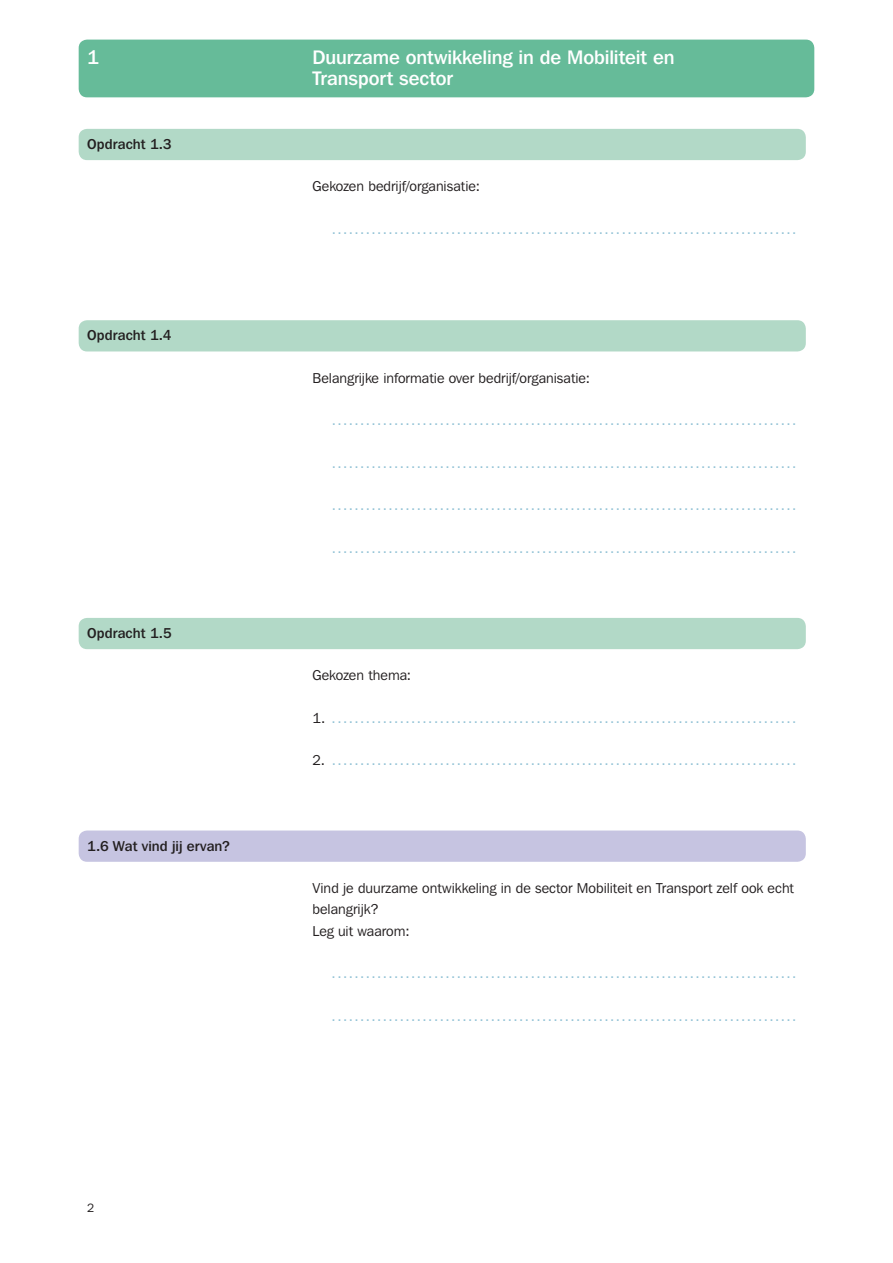
<style>
.page{position:relative;width:893px;height:1263px;background:#fff}
.page>*{position:absolute;margin:0;border:0;box-sizing:border-box;transform-origin:0 0}
.t1{font:500 19.5px/21.3px "Franklin Gothic IT Cby BT";letter-spacing:-.005em;color:#fff}
.t2{font:14.25px "Franklin Gothic IT Cby BT";color:#95c4d7}
.t3{font:14.25px/21.3px "Franklin Gothic IT Cby BT";color:#231f20}
.t4{font:500 14.25px "Franklin Gothic IT Cby BT";letter-spacing:.005em;color:#231f20}
.t5{font:12px "Franklin Gothic IT Cby BT";color:#231f20}
.s1{color:#231f20}
</style>
<div class="page">
<div style="left:79px;top:40px;width:735px;height:57px;background:#6b9;border-radius:9px"></div>
<div style="left:79px;top:129px;width:727px;height:31px;background:#b2d9c7;border-radius:9px"></div>
<div style="left:79px;top:320px;width:727px;height:31px;background:#b2d9c7;border-radius:9px"></div>
<div style="left:79px;top:618px;width:727px;height:31px;background:#b2d9c7;border-radius:9px"></div>
<div style="left:79px;top:830px;width:727px;height:32px;background:#c6c4e1;border-radius:9px"></div>
<h1 class="t1" style="left:87px;top:46px;width:13px">1</h1>
<h1 class="t1" style="left:313px;top:46px;width:363px">Duurzame ontwikkeling in de Mobiliteit en<br>Transport sector</h1>
<p class="t4" style="left:87px;top:135px;width:86px">Opdracht 1.3</p>
<p class="t4" style="left:87px;top:326px;width:86px">Opdracht 1.4</p>
<p class="t4" style="left:87px;top:624px;width:86px">Opdracht 1.5</p>
<p class="t4" style="left:87px;top:837px;width:145px">1.6 Wat vind jij ervan?</p>
<p class="t5" style="left:87px;top:1200px;width:9px">2</p>
<p class="t3" style="left:313px;top:176px;width:169px">Gekozen bedrijf/organisatie:</p>
<p class="t2" style="left:332px;top:220px;width:466px">..................................................................................</p>
<p class="t3" style="left:313px;top:367px;width:279px">Belangrijke informatie over bedrijf/organisatie:</p>
<p class="t2" style="left:332px;top:411px;width:466px">..................................................................................</p>
<p class="t2" style="left:332px;top:454px;width:466px">..................................................................................</p>
<p class="t2" style="left:332px;top:497px;width:466px">..................................................................................</p>
<p class="t2" style="left:332px;top:539px;width:466px">..................................................................................</p>
<p class="t3" style="left:313px;top:665px;width:100px">Gekozen thema:</p>
<p class="t2" style="left:313px;top:709px;width:485px"><span class="s1">1.</span> ..................................................................................</p>
<p class="t2" style="left:313px;top:752px;width:485px"><span class="s1">2.</span> ..................................................................................</p>
<p class="t3" style="left:313px;top:877px;width:483px">Vind je duurzame ontwikkeling in de sector Mobiliteit en Transport zelf ook echt belangrijk?<br>Leg uit waarom:</p>
<p class="t2" style="left:332px;top:964px;width:466px">..................................................................................</p>
<p class="t2" style="left:332px;top:1007px;width:466px">..................................................................................</p>
</div>
